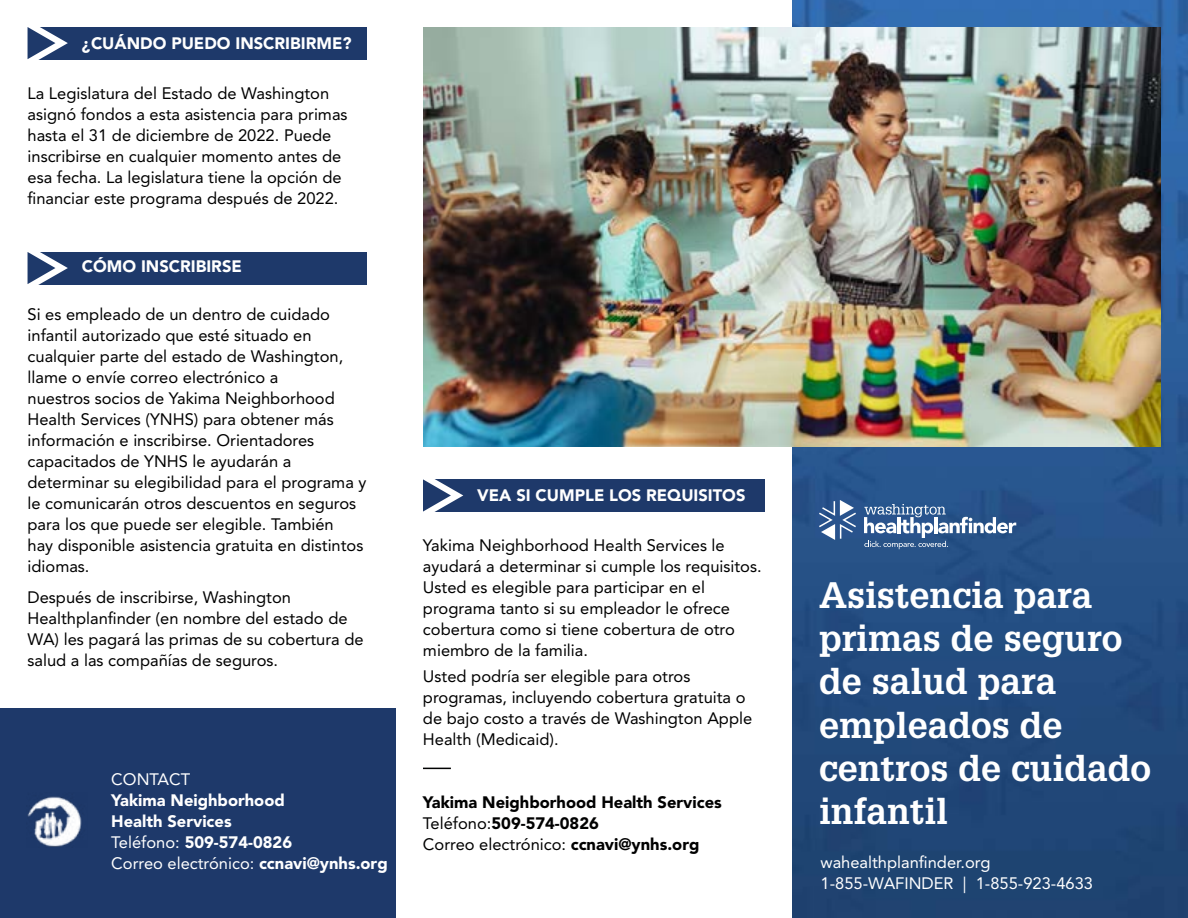
<style>
.page{position:relative;width:1188px;height:918px;background:#fff}
.page>*{position:absolute;margin:0;border:0;box-sizing:border-box;transform-origin:0 0}
.t1{font:700 36px/43.2px "Glypha LT Std";color:#fff}
.t2{font:16.5px/21px "Avenir LT Std";color:#000}
.t3{font:900 16.5px/21px "Avenir LT Std";color:#fff}
.t4{font:900 16.5px/21px "Avenir LT Std";color:#000101}
.t5{font:16.5px/21px "Avenir LT Std";color:#fff}
.s1{font-weight:400}
</style>
<div class="page">
<div style="left:423px;top:479px;width:342px;height:33px;background:#1e396a"></div>
<img style="left:792px;top:0;width:396px;height:918px">
<img style="left:423px;top:27px;width:738px;height:419px">
<svg style="left:819px;top:500px;width:37px;height:40px"></svg>
<svg style="left:864px;top:504px;width:152px;height:45px;background:#597aa4"></svg>
<svg style="left:423px;top:479px;width:40px;height:33px"></svg>
<div style="left:0;top:708px;width:396px;height:210px;background:#1e396a"></div>
<div style="left:28px;top:252px;width:339px;height:32px;background:#1e396a"></div>
<div style="left:28px;top:27px;width:339px;height:32px;background:#1e396a"></div>
<svg style="left:27px;top:252px;width:41px;height:33px"></svg>
<svg style="left:27px;top:27px;width:41px;height:33px"></svg>
<img style="left:27px;top:796px;width:55px;height:51px">
<svg style="left:423px;top:768px;width:28px;height:1px"></svg>
<p class="t3" style="left:82px;top:33px;width:271px">¿CUÁNDO PUEDO INSCRIBIRME?</p>
<p class="t2" style="left:28px;top:83px;width:322px">La Legislatura del Estado de Washington asignó fondos a esta asistencia para primas hasta el 31 de diciembre de 2022. Puede inscribirse en cualquier momento antes de esa fecha. La legislatura tiene la opción de financiar este programa después de 2022.</p>
<p class="t3" style="left:82px;top:256px;width:162px">CÓMO INSCRIBIRSE</p>
<p class="t2" style="left:28px;top:304px;width:340px">Si es empleado de un dentro de cuidado infantil autorizado que esté situado en cualquier parte del estado de Washington, llame o envíe correo electrónico a<br>nuestros socios de Yakima Neighborhood Health Services (YNHS) para obtener más información e inscribirse. Orientadores capacitados de YNHS le ayudarán a determinar su elegibilidad para el programa y le comunicarán otros descuentos en seguros para los que puede ser elegible. También<br>hay disponible asistencia gratuita en distintos idiomas.</p>
<p class="t2" style="left:28px;top:587px;width:338px">Después de inscribirse, Washington Healthplanfinder (en nombre del estado de WA) les pagará las primas de su cobertura de salud a las compañías de seguros.</p>
<p class="t3" style="left:477px;top:485px;width:270px">VEA SI CUMPLE LOS REQUISITOS</p>
<p class="t2" style="left:423px;top:535px;width:340px">Yakima Neighborhood Health Services le ayudará a determinar si cumple los requisitos.<br>Usted es elegible para participar en el programa tanto si su empleador le ofrece cobertura como si tiene cobertura de otro miembro de la familia.</p>
<p class="t2" style="left:423px;top:666px;width:331px">Usted podría ser elegible para otros programas, incluyendo cobertura gratuita o de bajo costo a través de Washington Apple Health (Medicaid).</p>
<p class="t5" style="left:111px;top:769px;width:80px">CONTACT</p>
<p class="t3" style="left:111px;top:789px;width:278px">Yakima Neighborhood<br>Health Services<br><span class="s1">Teléfono:</span> 509-574-0826<br><span class="s1">Correo electrónico:</span> ccnavi@ynhs.org</p>
<p class="t4" style="left:423px;top:792px;width:300px">Yakima Neighborhood Health Services<br><span class="s1">Teléfono:</span>509-574-0826<br><span class="s1">Correo electrónico:</span> ccnavi@ynhs.org</p>
<h1 class="t1" style="left:819px;top:573px;width:334px">Asistencia para primas de seguro de salud para empleados de centros de cuidado infantil</h1>
<p class="t5" style="left:821px;top:852px;width:274px">wahealthplanfinder.org<br>1-855-WAFINDER | 1-855-923-4633</p>
</div>
